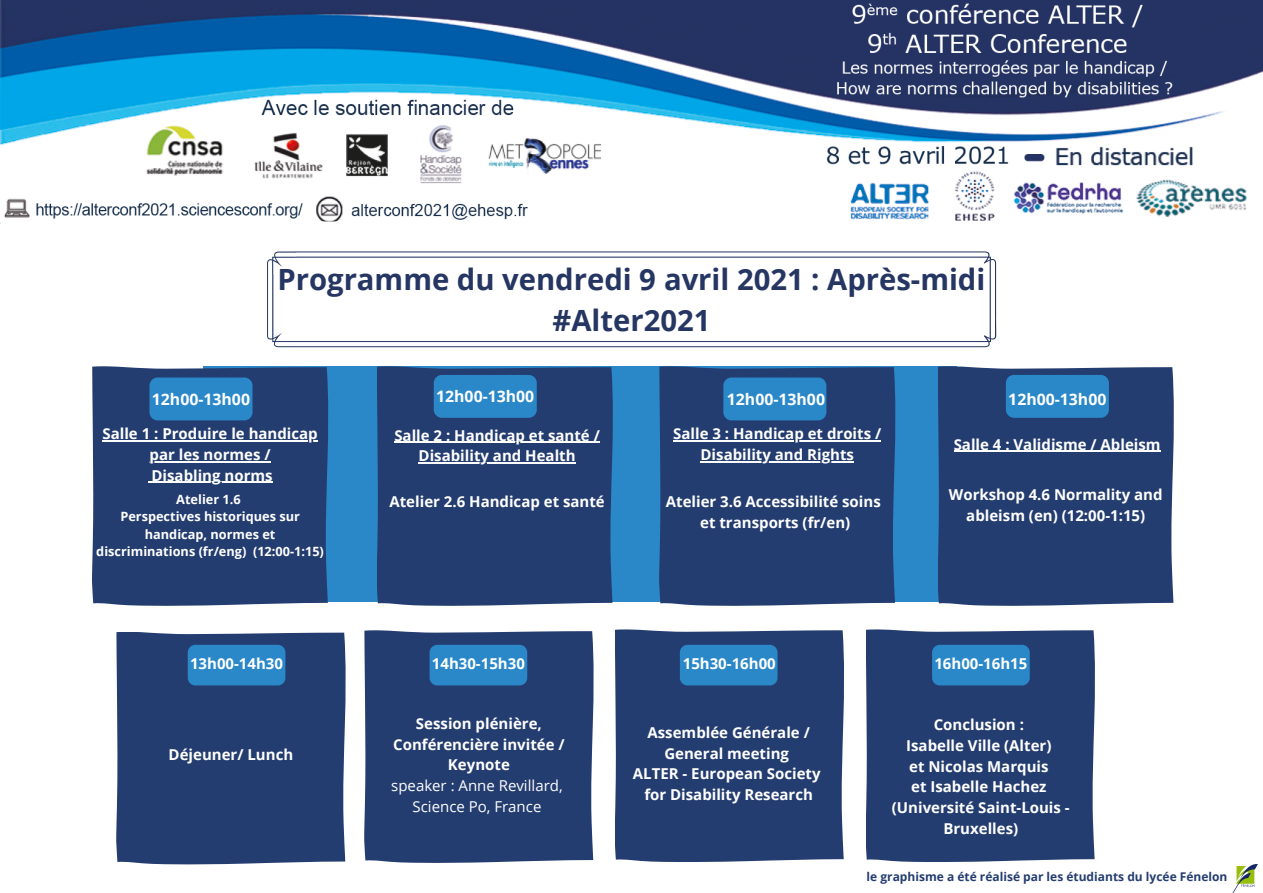
<style>
.page{position:relative;width:1263px;height:893px;background:#fff}
.page>*{position:absolute;margin:0;border:0;box-sizing:border-box;transform-origin:0 0}
.t1{font:700 29.25px "Open Sans";color:#263663}
.t2{font:700 15.83px "Open Sans";color:#fff}
.t3{font:700 15px/20.9px "Open Sans";color:#fff;text-align:center}
.t4{font:15px "Open Sans";color:#fff}
.t5{font:700 12.75px/17.5px "Open Sans";color:#fff;text-align:center}
.t6{font:700 12px "Open Sans";color:#243d70}
</style>
<div class="page">
<div style="left:116px;top:632px;width:230px;height:232px;background:#243d70"></div>
<div style="left:188px;top:645px;width:97px;height:40px;background:#2a88c9;border-radius:8px"></div>
<div style="left:203px;top:366px;width:754px;height:235px;background:#2a88c9"></div>
<div style="left:92px;top:366px;width:237px;height:240px;background:#243d70"></div>
<div style="left:659px;top:366px;width:237px;height:240px;background:#243d70"></div>
<div style="left:364px;top:630px;width:230px;height:233px;background:#243d70"></div>
<div style="left:615px;top:629px;width:229px;height:233px;background:#243d70"></div>
<div style="left:866px;top:629px;width:229px;height:233px;background:#243d70"></div>
<div style="left:149px;top:377px;width:103px;height:43px;background:#2a88c9;border-radius:8px"></div>
<div style="left:377px;top:366px;width:236px;height:240px;background:#243d70"></div>
<div style="left:434px;top:375px;width:103px;height:43px;background:#2a88c9;border-radius:8px"></div>
<div style="left:723px;top:377px;width:103px;height:43px;background:#2a88c9;border-radius:8px"></div>
<div style="left:938px;top:366px;width:236px;height:240px;background:#243d70"></div>
<div style="left:1006px;top:375px;width:103px;height:43px;background:#2a88c9;border-radius:8px"></div>
<div style="left:430px;top:645px;width:97px;height:40px;background:#2a88c9;border-radius:8px"></div>
<div style="left:680px;top:645px;width:97px;height:40px;background:#2a88c9;border-radius:8px"></div>
<div style="left:932px;top:645px;width:98px;height:40px;background:#2a88c9;border-radius:8px"></div>
<img style="left:1233px;top:864px;width:24px;height:29px">
<svg style="left:267px;top:251px;width:729px;height:96px"></svg>
<hr style="left:102px;top:440px;width:216px;height:1px;background:#fff">
<hr style="left:150px;top:461px;width:121px;height:1px;background:#fff">
<hr style="left:151px;top:482px;width:122px;height:1px;background:#fff">
<hr style="left:394px;top:442px;width:206px;height:1px;background:#fff">
<hr style="left:419px;top:462px;width:157px;height:2px;background:#fff">
<hr style="left:673px;top:440px;width:208px;height:1px;background:#fff">
<hr style="left:700px;top:461px;width:154px;height:1px;background:#fff">
<hr style="left:954px;top:451px;width:206px;height:1px;background:#fff">
<img style="left:0;top:0;width:1263px;height:223px">
<div style="left:3px;top:221px;width:1260px;height:7px;background:#fff"></div>
<p class="t2" style="left:152px;top:388px;width:100px">12h00-13h00</p>
<p class="t1" style="left:277px;top:259px;width:709px">Programme du vendredi 9 avril 2021 : Après-midi</p>
<p class="t1" style="left:552px;top:300px;width:159px">#Alter2021</p>
<p class="t2" style="left:436px;top:385px;width:100px">12h00-13h00</p>
<p class="t2" style="left:727px;top:388px;width:100px">12h00-13h00</p>
<p class="t2" style="left:1008px;top:388px;width:100px">12h00-13h00</p>
<p class="t3" style="left:102px;top:423px;width:217px">Salle 1 : Produire le handicap par les normes /</p>
<p class="t3" style="left:151px;top:464px;width:123px">Disabling norms</p>
<p class="t5" style="left:176px;top:490px;width:66px">Atelier 1.6</p>
<p class="t5" style="left:96px;top:507px;width:229px">Perspectives historiques sur handicap, normes et discriminations (fr/eng) (12:00-1:15)</p>
<p class="t3" style="left:394px;top:424px;width:207px">Salle 2 : Handicap et santé /<br>Disability and Health</p>
<p class="t3" style="left:673px;top:423px;width:209px">Salle 3 : Handicap et droits /<br>Disability and Rights</p>
<p class="t3" style="left:954px;top:433px;width:208px">Salle 4 : Validisme / Ableism</p>
<p class="t3" style="left:389px;top:491px;width:217px">Atelier 2.6 Handicap et santé</p>
<p class="t3" style="left:666px;top:491px;width:216px">Atelier 3.6 Accessibilité soins</p>
<p class="t3" style="left:700px;top:511px;width:152px">et transports (fr/en)</p>
<p class="t3" style="left:949px;top:484px;width:215px">Workshop 4.6 Normality and ableism (en) (12:00-1:15)</p>
<p class="t3" style="left:190px;top:653px;width:95px">13h00-14h30</p>
<p class="t3" style="left:432px;top:653px;width:95px">14h30-15h30</p>
<p class="t3" style="left:683px;top:653px;width:95px">15h30-16h00</p>
<p class="t3" style="left:934px;top:653px;width:95px">16h00-16h15</p>
<p class="t3" style="left:169px;top:744px;width:126px">Déjeuner/ Lunch</p>
<p class="t3" style="left:416px;top:712px;width:127px">Session plénière,</p>
<p class="t3" style="left:393px;top:733px;width:173px">Conférencière invitée /<br>Keynote</p>
<p class="t4" style="left:391px;top:775px;width:173px">speaker : Anne Revillard,</p>
<p class="t4" style="left:412px;top:796px;width:130px">Science Po, France</p>
<p class="t3" style="left:647px;top:721px;width:164px">Assemblée Générale /<br>General meeting</p>
<p class="t3" style="left:633px;top:763px;width:189px">ALTER - European Society</p>
<p class="t3" style="left:644px;top:784px;width:170px">for Disability Research</p>
<p class="t3" style="left:934px;top:713px;width:92px">Conclusion :</p>
<p class="t3" style="left:906px;top:734px;width:147px">Isabelle Ville (Alter)</p>
<p class="t3" style="left:909px;top:755px;width:141px">et Nicolas Marquis</p>
<p class="t3" style="left:911px;top:776px;width:137px">et Isabelle Hachez</p>
<p class="t3" style="left:892px;top:797px;width:179px">(Université Saint-Louis -<br>Bruxelles)</p>
<p class="t6" style="left:866px;top:868px;width:362px">le graphisme a été réalisé par les étudiants du lycée Fénelon</p>
</div>
